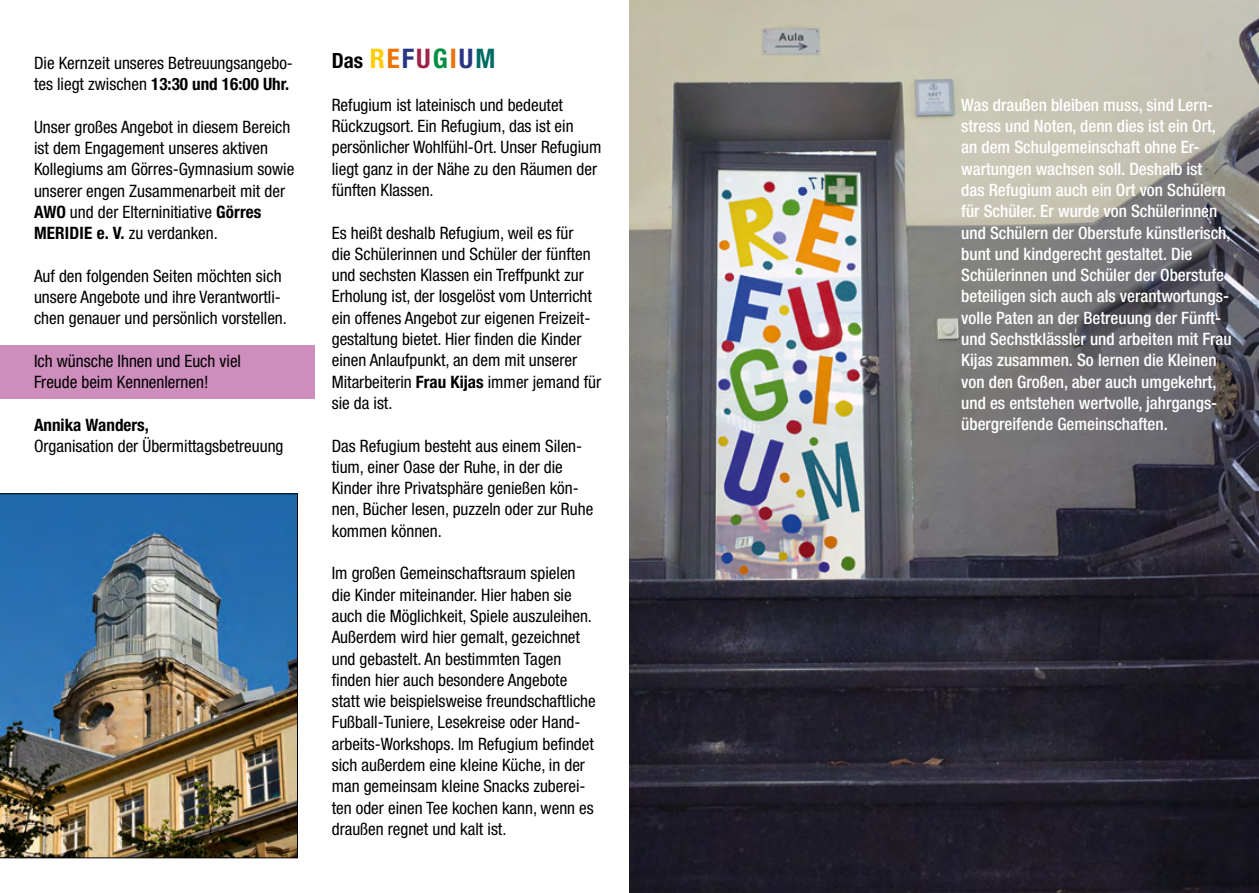
<style>
.page{position:relative;width:1259px;height:893px;background:#fff}
.page>*{position:absolute;margin:0;border:0;box-sizing:border-box;transform-origin:0 0}
.t1{font:700 condensed 21px "Helvetica Neue";color:#000}
.t2{font:condensed 17.1px/21.3px "Helvetica Neue";color:#000}
.t3{font:500 condensed 17.1px/21.3px "Helvetica Neue";color:#fff}
.t4{font:700 condensed 17.1px "Helvetica Neue";color:#000}
.s1{font-weight:700}
.s2{font-size:27px;color:#fc0}
.s3{font-size:27px;color:#ee7203}
.s4{font-size:27px;color:#283583}
.s5{font-size:27px;color:#9d2447}
.s6{font-size:27px;color:#008e3f}
.s7{font-size:27px;color:#006a65}
</style>
<div class="page">
<div style="left:0;top:345px;width:315px;height:54px;background:#cd8dbd"></div>
<img style="left:629px;top:0;width:630px;height:893px">
<img style="left:0;top:494px;width:298px;height:364px">
<p class="t2" style="left:34px;top:52px;width:260px">Die Kernzeit unseres Betreuungsangebo&shy;tes liegt zwischen <span class="s1">13:30 und 16:00 Uhr.</span></p>
<p class="t2" style="left:34px;top:116px;width:262px">Unser großes Angebot in diesem Bereich ist dem Engagement unseres aktiven Kollegiums am Görres-Gymnasium sowie unserer engen Zusammenarbeit mit der <span class="s1">AWO</span> und der Elterninitiative <span class="s1">Görres MERIDIE e. V.</span> zu verdanken.</p>
<p class="t2" style="left:34px;top:265px;width:254px">Auf den folgenden Seiten möchten sich unsere Angebote und ihre Verantwortli&shy;chen genauer und persönlich vorstellen.</p>
<p class="t2" style="left:34px;top:350px;width:209px">Ich wünsche Ihnen und Euch viel<br>Freude beim Kennenlernen!</p>
<p class="t4" style="left:34px;top:414px;width:116px">Annika Wanders,</p>
<p class="t2" style="left:34px;top:435px;width:251px">Organisation der Übermittagsbetreuung</p>
<p class="t1" style="left:332px;top:48px;width:165px">Das <span class="s2">R</span><span class="s3">E</span><span class="s4">F</span><span class="s5">U</span><span class="s6">G</span><span class="s3">I</span><span class="s4">U</span><span class="s7">M</span></p>
<p class="t2" style="left:332px;top:94px;width:271px">Refugium ist lateinisch und bedeutet Rückzugsort. Ein Refugium, das ist ein persönlicher Wohlfühl-Ort. Unser Refugium liegt ganz in der Nähe zu den Räumen der fünften Klassen.</p>
<p class="t2" style="left:332px;top:222px;width:271px">Es heißt deshalb Refugium, weil es für<br>die Schülerinnen und Schüler der fünften und sechsten Klassen ein Treffpunkt zur Erholung ist, der losgelöst vom Unterricht ein offenes Angebot zur eigenen Freizeit&shy;gestaltung bietet. Hier finden die Kinder einen Anlaufpunkt, an dem mit unserer Mitarbeiterin <span class="s1">Frau Kijas</span> immer jemand für sie da ist.</p>
<p class="t2" style="left:332px;top:435px;width:263px">Das Refugium besteht aus einem Silen&shy;tium, einer Oase der Ruhe, in der die Kinder ihre Privatsphäre genießen kön&shy;nen, Bücher lesen, puzzeln oder zur Ruhe kommen können.</p>
<p class="t2" style="left:332px;top:563px;width:265px">Im großen Gemeinschaftsraum spielen die Kinder miteinander. Hier haben sie auch die Möglichkeit, Spiele auszuleihen.<br>Außerdem wird hier gemalt, gezeichnet und gebastelt. An bestimmten Tagen finden hier auch besondere Angebote statt wie beispielsweise freundschaftliche Fußball-Tuniere, Lesekreise oder Hand&shy;arbeits-Workshops. Im Refugium befindet sich außerdem eine kleine Küche, in der man gemeinsam kleine Snacks zuberei&shy;ten oder einen Tee kochen kann, wenn es draußen regnet und kalt ist.</p>
<p class="t3" style="left:961px;top:94px;width:272px">Was draußen bleiben muss, sind Lern&shy;stress und Noten, denn dies ist ein Ort, an dem Schulgemeinschaft ohne Er&shy;wartungen wachsen soll. Deshalb ist<br>das Refugium auch ein Ort von Schülern für Schüler. Er wurde von Schülerinnen und Schülern der Oberstufe künstlerisch, bunt und kindgerecht gestaltet. Die Schülerinnen und Schüler der Oberstufe beteiligen sich auch als verantwortungs&shy;volle Paten an der Betreuung der Fünft&shy;und Sechstklässler und arbeiten mit Frau Kijas zusammen. So lernen die Kleinen von den Großen, aber auch umgekehrt, und es entstehen wertvolle, jahrgangs&shy;übergreifende Gemeinschaften.</p>
</div>
